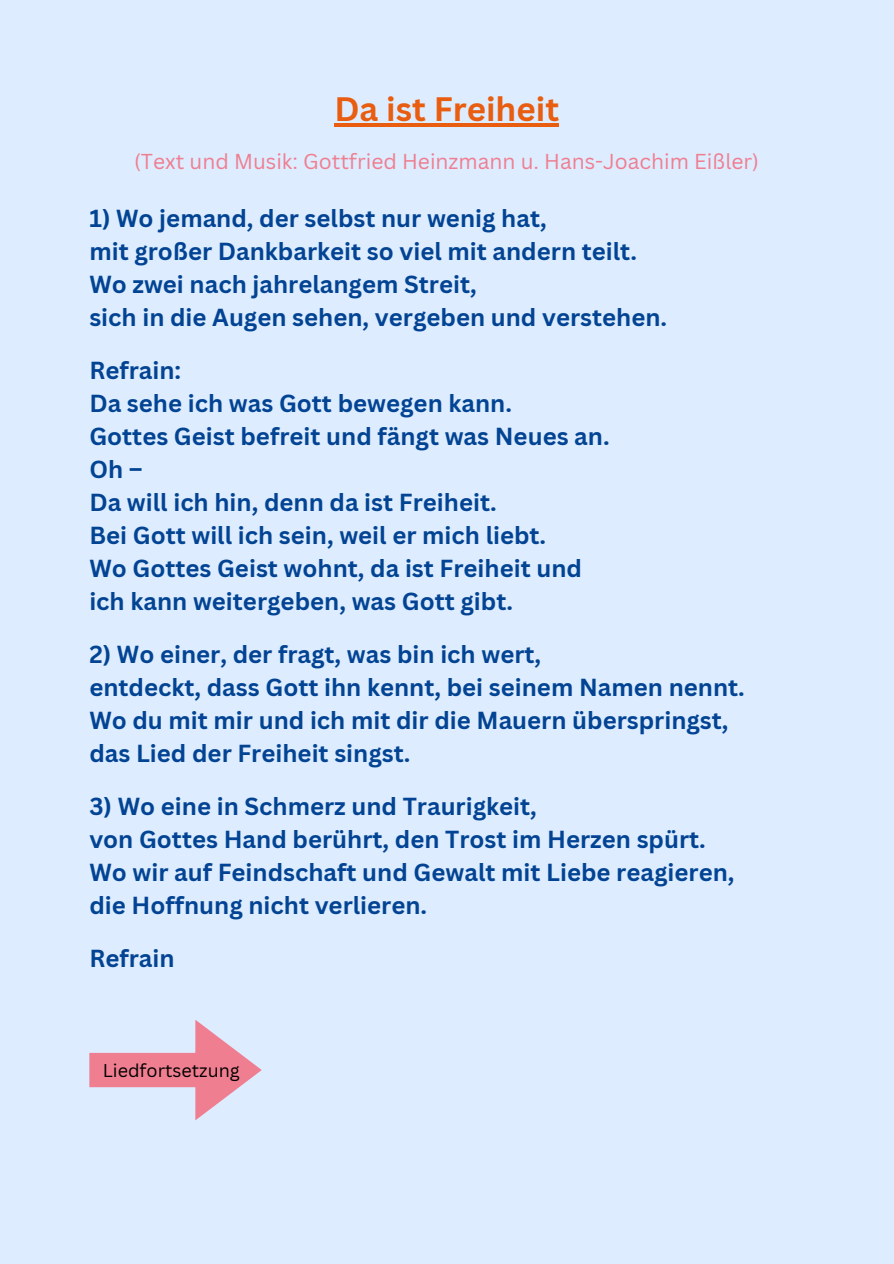
<style>
.page{position:relative;width:894px;height:1264px;background:#fff}
.page>*{position:absolute;margin:0;border:0;box-sizing:border-box;transform-origin:0 0}
.t1{font:700 33px "Canva Sans";color:#e85d10}
.t2{font:700 24px/33px "Canva Sans";color:#024493}
.t3{font:21px "Canva Sans";color:#ef7e90}
.t4{font:18px "Canva Sans";color:#000}
</style>
<div class="page">
<div style="left:0;top:0;width:893px;height:1263px;background:#ddecff"></div>
<hr style="left:334px;top:123px;width:225px;height:3px;background:#e85d10">
<svg style="left:89px;top:1020px;width:173px;height:100px"></svg>
<h1 class="t1" style="left:334px;top:86px;width:226px">Da ist Freiheit</h1>
<h3 class="t3" style="left:134px;top:147px;width:626px">(Text und Musik: Gottfried Heinzmann u. Hans-Joachim Eißler)</h3>
<h2 class="t2" style="left:89px;top:201px;width:579px">1) Wo jemand, der selbst nur wenig hat,<br>mit großer Dankbarkeit so viel mit andern teilt.<br>Wo zwei nach jahrelangem Streit,<br>sich in die Augen sehen, vergeben und verstehen.</h2>
<h2 class="t2" style="left:89px;top:353px;width:521px">Refrain:<br>Da sehe ich was Gott bewegen kann.<br>Gottes Geist befreit und fängt was Neues an.<br>Oh –<br>Da will ich hin, denn da ist Freiheit.<br>Bei Gott will ich sein, weil er mich liebt.<br>Wo Gottes Geist wohnt, da ist Freiheit und ich kann weitergeben, was Gott gibt.</h2>
<h2 class="t2" style="left:89px;top:637px;width:656px">2) Wo einer, der fragt, was bin ich wert,<br>entdeckt, dass Gott ihn kennt, bei seinem Namen nennt.<br>Wo du mit mir und ich mit dir die Mauern überspringst, das Lied der Freiheit singst.</h2>
<h2 class="t2" style="left:89px;top:789px;width:646px">3) Wo eine in Schmerz und Traurigkeit,<br>von Gottes Hand berührt, den Trost im Herzen spürt.<br>Wo wir auf Feindschaft und Gewalt mit Liebe reagieren, die Hoffnung nicht verlieren.</h2>
<h2 class="t2" style="left:89px;top:941px;width:87px">Refrain</h2>
<p class="t4" style="left:103px;top:1057px;width:138px">Liedfortsetzung</p>
</div>
